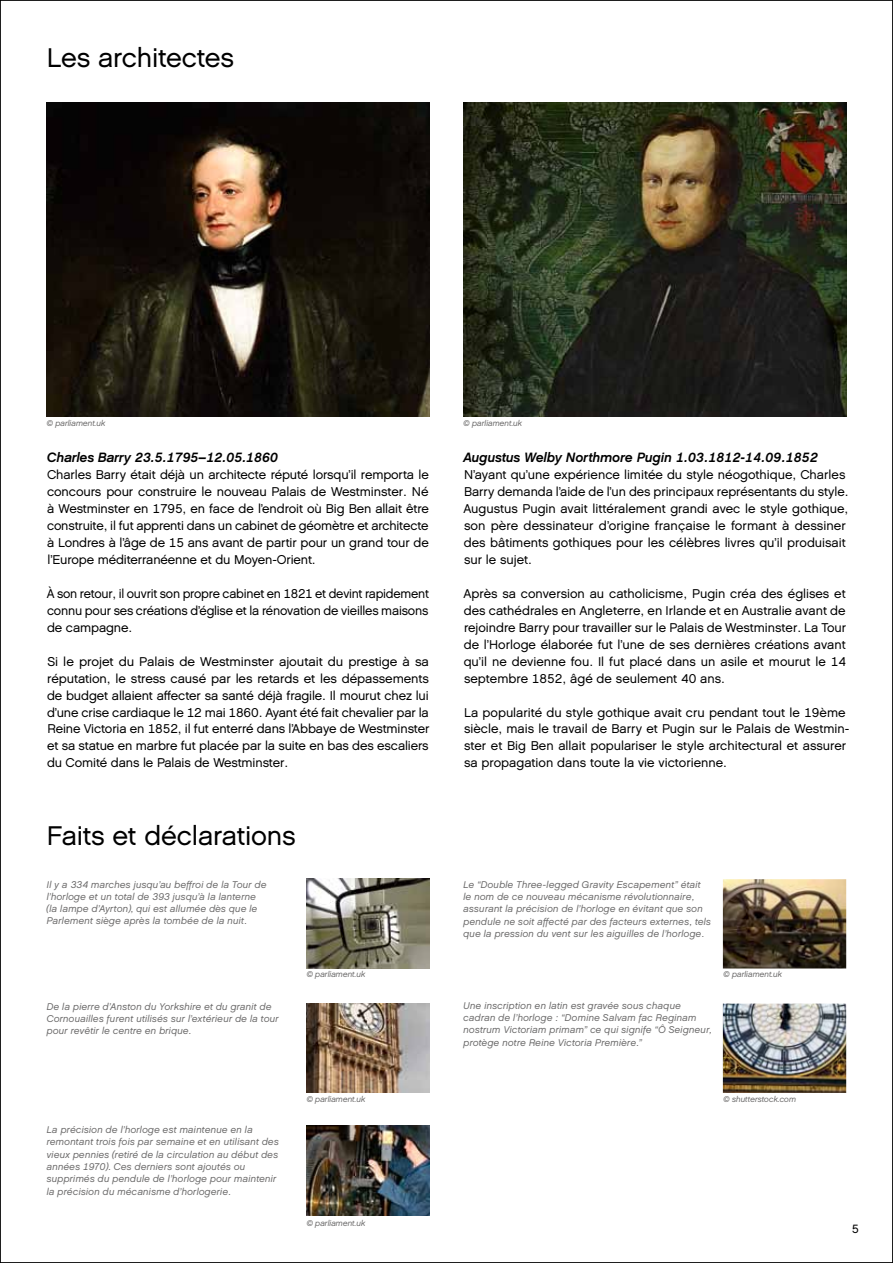
<style>
.page{position:relative;width:893px;height:1263px;background:#fff}
.page>*{position:absolute;margin:0;border:0;box-sizing:border-box;transform-origin:0 0}
.t1{font:27px "LEGO Chalet 60";letter-spacing:-.01em;color:#000}
.t2{font:italic 700 13.5px "LEGO Chalet 60";color:#000}
.t3{font:12.75px/17px "LEGO Chalet 60";color:#000;text-align:justify}
.t4{font:12px "LEGO Chalet 60";color:#000}
.t5{font:italic 9.75px/12.3px "LEGO Chalet 60";letter-spacing:.01em;color:#6b6a6a}
.t6{font:italic 8.25px "LEGO Chalet 60";letter-spacing:-.01em;color:#6b6a6a}
</style>
<div class="page">
<img style="left:306px;top:879px;width:123px;height:89px">
<img style="left:306px;top:1126px;width:123px;height:89px">
<img style="left:306px;top:1003px;width:123px;height:90px">
<img style="left:723px;top:879px;width:123px;height:89px">
<img style="left:723px;top:1003px;width:123px;height:90px">
<img style="left:47px;top:102px;width:382px;height:315px">
<img style="left:463px;top:102px;width:383px;height:315px">
<h1 class="t1" style="left:47px;top:41px;width:189px">Les architectes</h1>
<p class="t6" style="left:47px;top:418px;width:60px">© parliament.uk</p>
<p class="t6" style="left:463px;top:418px;width:60px">© parliament.uk</p>
<p class="t2" style="left:47px;top:449px;width:232px">Charles Barry 23.5.1795–12.05.1860</p>
<p class="t3" style="left:47px;top:466px;width:383px">Charles Barry était déjà un architecte réputé lorsqu’il remporta le concours pour construire le nouveau Palais de Westminster. Né à Westminster en 1795, en face de l’endroit où Big Ben allait être construite, il fut apprenti dans un cabinet de géomètre et architecte à Londres à l’âge de 15 ans avant de partir pour un grand tour de l’Europe méditerranéenne et du Moyen-Orient.</p>
<p class="t3" style="left:47px;top:585px;width:384px">À son retour, il ouvrit son propre cabinet en 1821 et devint rapidement connu pour ses créations d’église et la rénovation de vieilles maisons de campagne.</p>
<p class="t3" style="left:47px;top:653px;width:384px">Si le projet du Palais de Westminster ajoutait du prestige à sa réputation, le stress causé par les retards et les dépassements de budget allaient affecter sa santé déjà fragile. Il mourut chez lui d’une crise cardiaque le 12 mai 1860. Ayant été fait chevalier par la Reine Victoria en 1852, il fut enterré dans l’Abbaye de Westminster et sa statue en marbre fut placée par la suite en bas des escaliers du Comité dans le Palais de Westminster.</p>
<h1 class="t1" style="left:47px;top:819px;width:250px">Faits et déclarations</h1>
<p class="t5" style="left:47px;top:878px;width:221px">Il y a 334 marches jusqu’au beffroi de la Tour de l’horloge et un total de 393 jusqu’à la lanterne (la lampe d’Ayrton), qui est allumée dès que le Parlement siège après la tombée de la nuit.</p>
<p class="t2" style="left:463px;top:449px;width:356px">Augustus Welby Northmore Pugin 1.03.1812-14.09.1852</p>
<p class="t3" style="left:463px;top:466px;width:386px;text-align:left">N’ayant qu’une expérience limitée du style néogothique, Charles Barry demanda l’aide de l’un des principaux représentants du style.<br>Augustus Pugin avait littéralement grandi avec le style gothique, son père dessinateur d’origine française le formant à dessiner des bâtiments gothiques pour les célèbres livres qu’il produisait sur le sujet.</p>
<p class="t3" style="left:463px;top:585px;width:384px">Après sa conversion au catholicisme, Pugin créa des églises et des cathédrales en Angleterre, en Irlande et en Australie avant de rejoindre Barry pour travailler sur le Palais de Westminster. La Tour de l’Horloge élaborée fut l’une de ses dernières créations avant qu’il ne devienne fou. Il fut placé dans un asile et mourut le 14 septembre 1852, âgé de seulement 40 ans.</p>
<p class="t3" style="left:464px;top:703px;width:387px;text-align:left">La popularité du style gothique avait cru pendant tout le 19ème siècle, mais le travail de Barry et Pugin sur le Palais de Westmin&shy;ster et Big Ben allait populariser le style architectural et assurer sa propagation dans toute la vie victorienne.</p>
<p class="t5" style="left:463px;top:878px;width:249px">Le “Double Three-legged Gravity Escapement” était le nom de ce nouveau mécanisme révolutionnaire, assurant la précision de l’horloge en évitant que son pendule ne soit affecté par des facteurs externes, tels que la pression du vent sur les aiguilles de l’horloge.</p>
<p class="t5" style="left:47px;top:1000px;width:234px">De la pierre d’Anston du Yorkshire et du granit de<br>Cornouailles furent utilisés sur l’extérieur de la tour pour revêtir le centre en brique.</p>
<p class="t5" style="left:47px;top:1123px;width:234px">La précision de l’horloge est maintenue en la remontant trois fois par semaine et en utilisant des vieux pennies (retiré de la circulation au début des années 1970). Ces derniers sont ajoutés ou supprimés du pendule de l’horloge pour maintenir la précision du mécanisme d’horlogerie.</p>
<p class="t6" style="left:307px;top:969px;width:60px">© parliament.uk</p>
<p class="t6" style="left:723px;top:969px;width:60px">© parliament.uk</p>
<p class="t5" style="left:463px;top:999px;width:250px">Une inscription en latin est gravée sous chaque cadran de l’horloge : “Domine Salvam fac Reginam nostrum Victoriam primam” ce qui signife “Ô Seigneur, protège notre Reine Victoria Première.”</p>
<p class="t6" style="left:307px;top:1094px;width:60px">© parliament.uk</p>
<p class="t6" style="left:723px;top:1094px;width:74px">© shutterstock.com</p>
<p class="t6" style="left:307px;top:1218px;width:60px">© parliament.uk</p>
<p class="t4" style="left:852px;top:1222px;width:9px">5</p>
</div>
